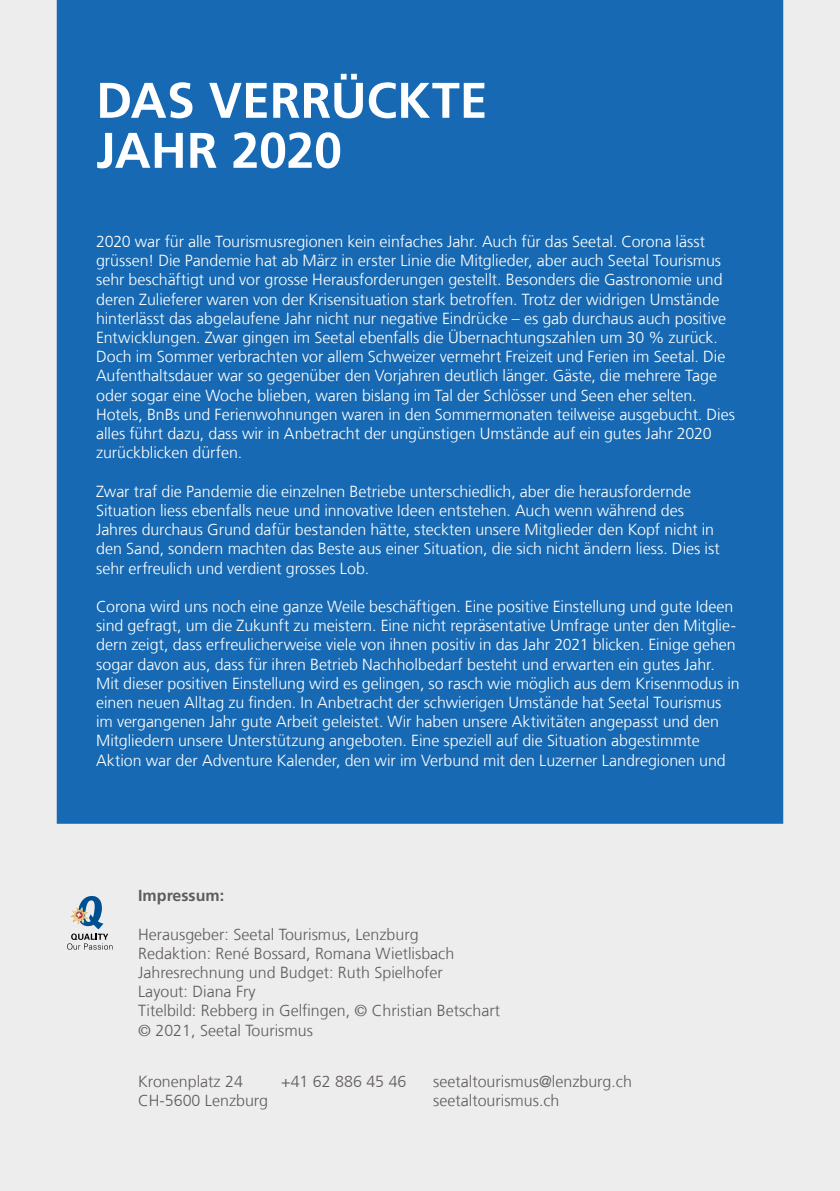
<style>
.page{position:relative;width:840px;height:1191px;background:#fff}
.page>*{position:absolute;margin:0;border:0;box-sizing:border-box;transform-origin:0 0}
.t1{font:700 50px/50px "Frutiger LT Com";color:#fff}
.t2{font:300 16px/19.2px "Frutiger LT Com";letter-spacing:-.005em;color:#fff}
.t3{font:300 16px/19.2px "Frutiger LT Com";color:#605c5b}
.t4{font:700 16px "Frutiger LT Com";color:#605c5b}
</style>
<div class="page">
<div style="left:0;top:0;width:839px;height:1191px;background:#ededed"></div>
<div style="left:57px;top:0;width:725px;height:823px;background:#1669b2"></div>
<svg style="left:67px;top:895px;width:45px;height:54px"></svg>
<img style="left:70px;top:907px;width:18px;height:17px">
<h1 class="t1" style="left:96px;top:76px;width:393px">DAS VERRÜCKTE<br>JAHR 2020</h1>
<p class="t2" style="left:96px;top:232px;width:640px">2020 war für alle Tourismusregionen kein einfaches Jahr. Auch für das Seetal. Corona lässt grüssen! Die Pandemie hat ab März in erster Linie die Mitglieder, aber auch Seetal Tourismus sehr beschäftigt und vor grosse Herausforderungen gestellt. Besonders die Gastronomie und deren Zulieferer waren von der Krisensituation stark betroffen. Trotz der widrigen Umstände hinterlässt das abgelaufene Jahr nicht nur negative Eindrücke – es gab durchaus auch positive Entwicklungen. Zwar gingen im Seetal ebenfalls die Übernachtungszahlen um 30 % zurück.<br>Doch im Sommer verbrachten vor allem Schweizer vermehrt Freizeit und Ferien im Seetal. Die Aufenthaltsdauer war so gegenüber den Vorjahren deutlich länger. Gäste, die mehrere Tage oder sogar eine Woche blieben, waren bislang im Tal der Schlösser und Seen eher selten.<br>Hotels, BnBs und Ferienwohnungen waren in den Sommermonaten teilweise ausgebucht. Dies alles führt dazu, dass wir in Anbetracht der ungünstigen Umstände auf ein gutes Jahr 2020 zurückblicken dürfen.</p>
<p class="t2" style="left:96px;top:482px;width:625px">Zwar traf die Pandemie die einzelnen Betriebe unterschiedlich, aber die herausfordernde Situation liess ebenfalls neue und innovative Ideen entstehen. Auch wenn während des Jahres durchaus Grund dafür bestanden hätte, steckten unsere Mitglieder den Kopf nicht in den Sand, sondern machten das Beste aus einer Situation, die sich nicht ändern liess. Dies ist sehr erfreulich und verdient grosses Lob.</p>
<p class="t2" style="left:96px;top:597px;width:644px">Corona wird uns noch eine ganze Weile beschäftigen. Eine positive Einstellung und gute Ideen sind gefragt, um die Zukunft zu meistern. Eine nicht repräsentative Umfrage unter den Mitglie&shy;dern zeigt, dass erfreulicherweise viele von ihnen positiv in das Jahr 2021 blicken. Einige gehen sogar davon aus, dass für ihren Betrieb Nachholbedarf besteht und erwarten ein gutes Jahr.<br>Mit dieser positiven Einstellung wird es gelingen, so rasch wie möglich aus dem Krisenmodus in einen neuen Alltag zu finden. In Anbetracht der schwierigen Umstände hat Seetal Tourismus im vergangenen Jahr gute Arbeit geleistet. Wir haben unsere Aktivitäten angepasst und den Mitgliedern unsere Unterstützung angeboten. Eine speziell auf die Situation abgestimmte Aktion war der Adventure Kalender, den wir im Verbund mit den Luzerner Landregionen und</p>
<p class="t4" style="left:138px;top:886px;width:87px">Impressum:</p>
<p class="t3" style="left:138px;top:924px;width:363px">Herausgeber: Seetal Tourismus, Lenzburg<br>Redaktion: René Bossard, Romana Wietlisbach Jahresrechnung und Budget: Ruth Spielhofer<br>Layout: Diana Fry<br>Titelbild: Rebberg in Gelfingen, © Christian Betschart © 2021, Seetal Tourismus</p>
<p class="t3" style="left:138px;top:1071px;width:131px">Kronenplatz 24<br>CH-5600 Lenzburg</p>
<p class="t3" style="left:281px;top:1071px;width:127px">+41 62 886 45 46</p>
<p class="t3" style="left:433px;top:1071px;width:200px">seetaltourismus@lenzburg.ch seetaltourismus.ch</p>
</div>
